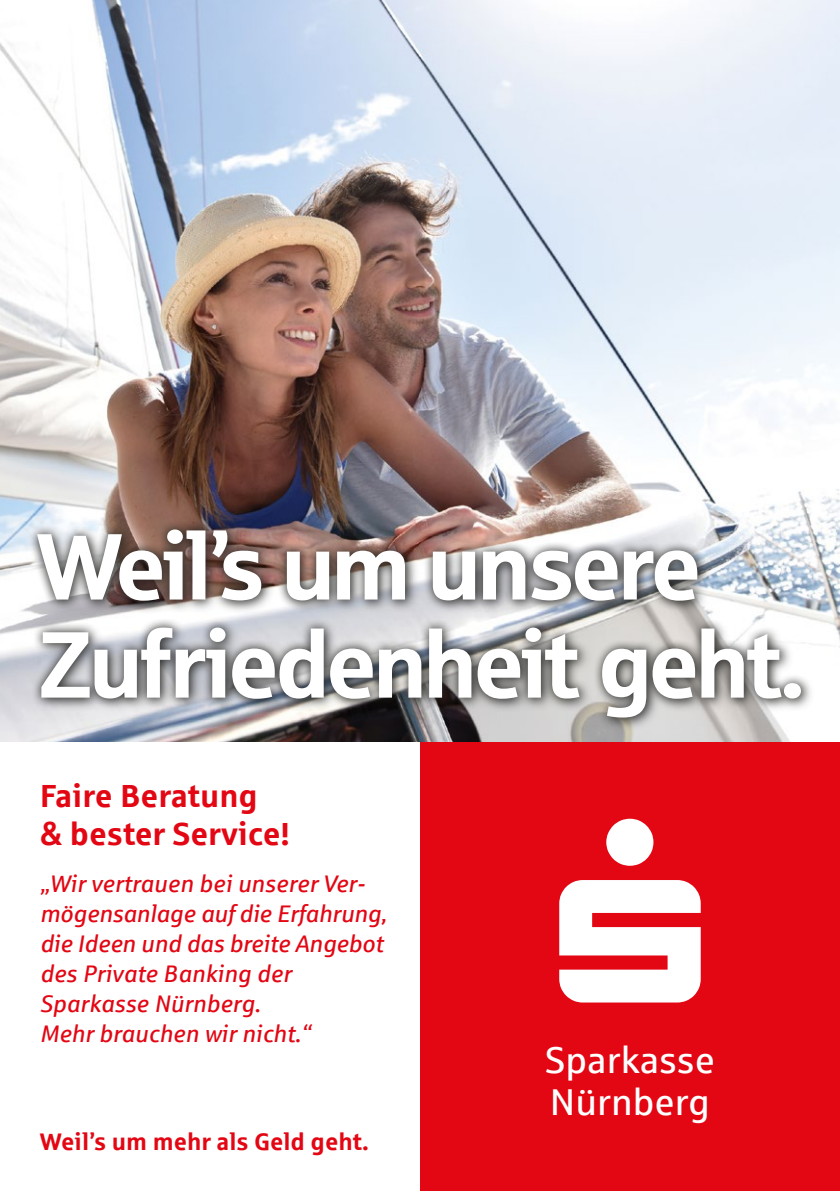
<style>
.page{position:relative;width:840px;height:1191px;background:#fff}
.page>*{position:absolute;margin:0;border:0;box-sizing:border-box;transform-origin:0 0}
.t1{font:94px/98px "Sparkasse Head";letter-spacing:-.015em;color:#fff}
.t2{font:37.4px/42.4px "Sparkasse Rg";color:#fff}
.t3{font:700 32px/38.4px "Sparkasse Rg";color:#e30613}
.t4{font:italic 24px/30px "Sparkasse Rg";color:#e30613}
.t5{font:700 24px "Sparkasse Rg";color:#e30613}
</style>
<div class="page">
<img style="left:0;top:0;width:839px;height:743px">
<div style="left:29px;top:520px;width:785px;height:212px;background:#1d1d1b;opacity:.7"></div>
<div style="left:28px;top:520px;width:782px;height:208px;background:#1d1d1b;opacity:.7"></div>
<div style="left:420px;top:743px;width:419px;height:448px;background:#e30613"></div>
<svg style="left:559px;top:818px;width:141px;height:184px"></svg>
<h1 class="t1" style="left:37px;top:514px;width:768px">Weil’s um unsere<br>Zufriedenheit geht.</h1>
<h3 class="t3" style="left:40px;top:775px;width:251px">Faire Beratung<br>&amp; bester Service!</h3>
<p class="t4" style="left:40px;top:868px;width:348px">„Wir vertrauen bei unserer Ver&shy;mögensanlage auf die Erfahrung, die Ideen und das breite Angebot des Private Banking der<br>Sparkasse Nürnberg.<br>Mehr brauchen wir nicht.“</p>
<p class="t5" style="left:40px;top:1126px;width:330px">Weil’s um mehr als Geld geht.</p>
<h2 class="t2" style="left:544px;top:1037px;width:171px">Sparkasse<br>Nürnberg</h2>
</div>
